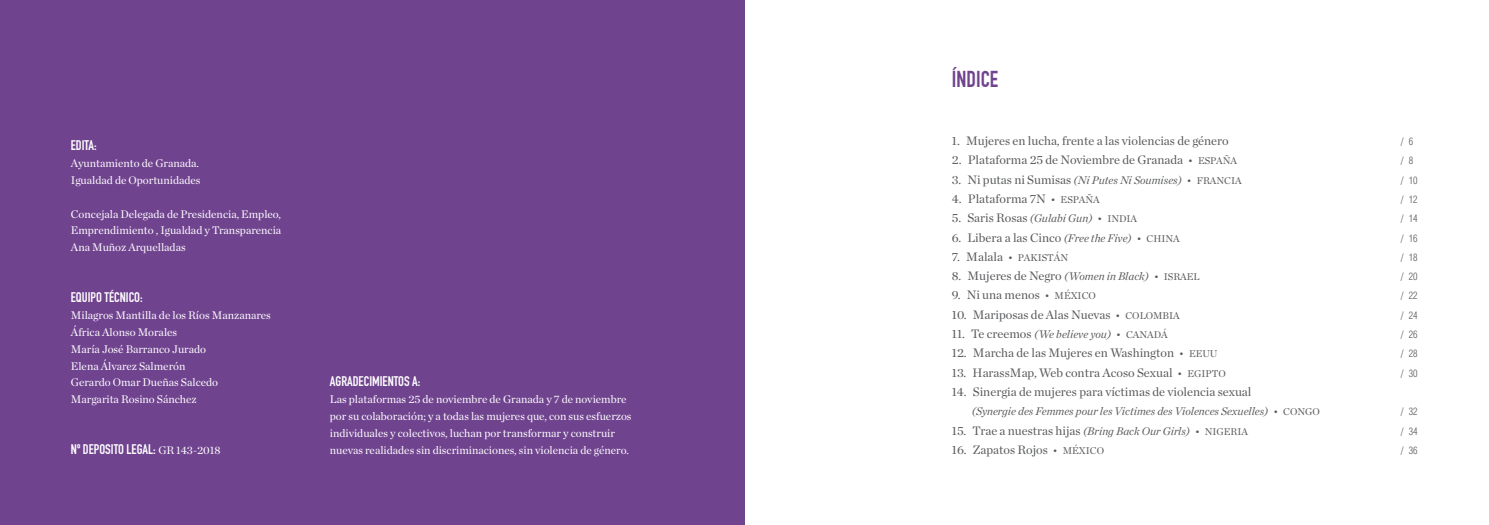
<style>
.page{position:relative;width:1489px;height:525px;background:#fff}
.page>*{position:absolute;margin:0;border:0;box-sizing:border-box;transform-origin:0 0}
.t1{font:700 22.5px "DIN Condensed";color:#70438f}
.t2{font:13.75px "DIN Engschrift";color:#fff}
.t3{font:12.5px "Chronicle Deck";color:#58595b}
.t4{font:11.25px/16.9px "Chronicle Deck";color:#fff}
.t5{font:italic 11.25px "Chronicle Deck";color:#58595b}
.t6{font:300 condensed 10px "Helvetica";color:#58595b}
.t7{font:10px "Chronicle Deck";color:#58595b}
.s1{font-family:"Chronicle Deck";font-size:11.25px}
.s2{font-size:10px}
.s3{font-style:normal;font-size:12.5px}
.s4{font-style:normal;font-size:10px}
.s5{font-style:italic;font-size:11.25px}
.s6{font-size:12.5px}
</style>
<div class="page">
<div style="left:0;top:0;width:744px;height:524px;background:#70438f"></div>
<p class="t2" style="left:71px;top:137px;width:27px">EDITA:</p>
<p class="t4" style="left:71px;top:154px;width:131px">Ayuntamiento de Granada.<br>Igualdad de Oportunidades</p>
<p class="t4" style="left:71px;top:205px;width:212px;text-align:justify">Concejala Delegada de Presidencia, Empleo, Emprendimiento , Igualdad y Transparencia Ana Muñoz Arquelladas</p>
<p class="t2" style="left:71px;top:289px;width:73px">EQUIPO TÉCNICO:</p>
<p class="t4" style="left:71px;top:306px;width:201px">Milagros Mantilla de los Ríos Manzanares<br>África Alonso Morales<br>María José B arranco Jurado<br>Elena Álvarez S almerón<br>Gerardo Omar Dueñas S alcedo<br>Margarita Rosino S ánchez</p>
<p class="t2" style="left:71px;top:441px;width:151px">Nº DEPOSITO LEGAL: <span class="s1">GR 143-2018</span></p>
<p class="t2" style="left:330px;top:373px;width:92px">AGRADECIMIENTOS A:</p>
<p class="t4" style="left:330px;top:391px;width:303px">Las plataformas 25 de noviembre de Granada y 7 de noviembre por su colaboración; y a todas las mujeres que, con sus esfuerzos individuales y colectivos, luchan por transformar y construir nuevas realidades sin discriminaciones, sin violencia de género.</p>
<h1 class="t1" style="left:951px;top:66px;width:48px">ÍNDICE</h1>
<p class="t3" style="left:951px;top:133px;width:278px">1. Mujeres en lucha, frente a las violencias de género</p>
<p class="t6" style="left:1400px;top:135px;width:14px">/ 6</p>
<p class="t3" style="left:951px;top:152px;width:285px">2. Plataforma 25 de Noviembre de Granada <span class="s2">• España</span></p>
<p class="t6" style="left:1400px;top:154px;width:14px">/ 8</p>
<p class="t5" style="left:951px;top:173px;width:289px"><span class="s3">3. Ni putas ni Sumisas</span> (Ni Putes Ni Soumises) <span class="s4">• Francia</span></p>
<p class="t6" style="left:1400px;top:174px;width:18px">/ 10</p>
<p class="t3" style="left:951px;top:191px;width:147px">4. Plataforma 7N <span class="s2">• España</span></p>
<p class="t6" style="left:1400px;top:193px;width:18px">/ 12</p>
<p class="t3" style="left:951px;top:210px;width:185px">5. Saris Rosas <span class="s5">(Gulabi Gun)</span> <span class="s2">• India</span></p>
<p class="t6" style="left:1400px;top:212px;width:18px">/ 14</p>
<p class="t3" style="left:951px;top:229px;width:228px">6. Libera a las Cinco <span class="s5">(Free the Five)</span> <span class="s2">• China</span></p>
<p class="t6" style="left:1400px;top:231px;width:18px">/ 16</p>
<p class="t7" style="left:951px;top:251px;width:116px"><span class="s6">7. Malala</span> • PakistÁn</p>
<p class="t6" style="left:1400px;top:251px;width:18px">/ 18</p>
<p class="t3" style="left:951px;top:268px;width:242px">8. Mujeres de Negro <span class="s5">(Women in Black)</span> <span class="s2">• Israel</span></p>
<p class="t6" style="left:1400px;top:270px;width:18px">/ 20</p>
<p class="t3" style="left:951px;top:287px;width:145px">9. Ni una menos <span class="s2">• México</span></p>
<p class="t6" style="left:1400px;top:289px;width:18px">/ 22</p>
<p class="t3" style="left:951px;top:307px;width:227px">10. Mariposas de Alas Nuevas <span class="s2">• Colombia</span></p>
<p class="t6" style="left:1400px;top:309px;width:18px">/ 24</p>
<p class="t5" style="left:951px;top:327px;width:215px"><span class="s3">11. Te creemos</span> (We believe you) <span class="s4">• Canadá</span></p>
<p class="t6" style="left:1400px;top:328px;width:18px">/ 26</p>
<p class="t3" style="left:951px;top:345px;width:267px">12. Marcha de las Mujeres en Washington <span class="s2">• EEUU</span></p>
<p class="t6" style="left:1400px;top:347px;width:18px">/ 28</p>
<p class="t3" style="left:951px;top:364px;width:275px">13. HarassMap, Web contra Acoso Sexual <span class="s2">• Egipto</span></p>
<p class="t6" style="left:1400px;top:366px;width:18px">/ 30</p>
<p class="t3" style="left:951px;top:384px;width:301px">14. Sinergia de mujeres para víctimas de violencia sexual</p>
<p class="t5" style="left:971px;top:404px;width:349px">(Synergie des Femmes pour les Victimes des Violences Sexuelles) <span class="s4">• Cong o</span></p>
<p class="t6" style="left:1400px;top:405px;width:18px">/ 32</p>
<p class="t3" style="left:951px;top:422px;width:296px">15. Trae a nuestras hijas <span class="s5">(Bring Back Our Girls)</span> <span class="s2">• Nige ria</span></p>
<p class="t6" style="left:1400px;top:424px;width:18px">/ 34</p>
<p class="t3" style="left:951px;top:442px;width:128px">16. Zapatos Rojos <span class="s2">• MÉXICO</span></p>
<p class="t6" style="left:1400px;top:444px;width:18px">/ 36</p>
</div>
